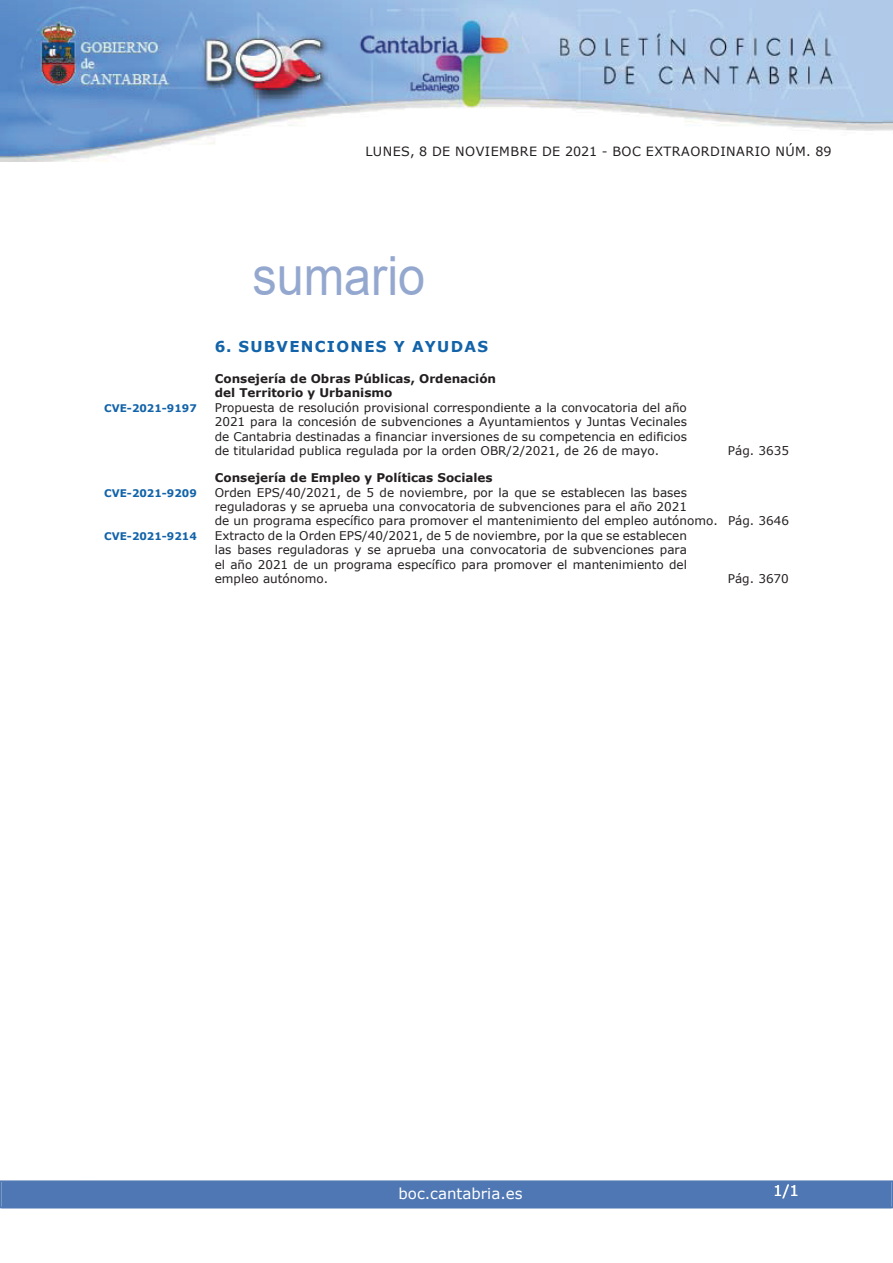
<style>
.page{position:relative;width:893px;height:1263px;background:#fff}
.page>*{position:absolute;margin:0;border:0;box-sizing:border-box;transform-origin:0 0}
.t1{font:54px "Arial";color:#94a8cf;scale:.9 1}
.t2{font:700 15px "Verdana";letter-spacing:.085em;color:#1263a9}
.t3{font:15px "Verdana";color:#fff}
.t4{font:12.75px "Verdana";letter-spacing:.035em;color:#231f20}
.t5{font:12px/14.4px "Verdana";color:#231f20;text-align:justify}
.t6{font:700 12px/14.4px "Verdana";color:#231f20}
.t7{font:700 10.5px "Verdana";color:#1263a9}
</style>
<div class="page">
<img style="left:0;top:0;width:893px;height:161px">
<div style="left:2px;top:1181px;width:889px;height:27px;background:#4f77b3"></div>
<div style="left:0;top:1180px;width:893px;height:28px;border:2px solid #4f77b3"></div>
<p class="t4" style="left:365px;top:143px;width:468px">LUNES, 8 DE NOVIEMBRE DE 2021 - BOC EXTRAORDINARIO NÚM. 89</p>
<h1 class="t1" style="left:252px;top:246px;width:194px">sumario</h1>
<p class="t2" style="left:215px;top:337px;width:275px">6. SUBVENCIONES Y AYUDAS</p>
<p class="t6" style="left:215px;top:371px;width:283px">Consejería de Obras Públicas, Ordenación del Territorio y Urbanismo</p>
<p class="t7" style="left:104px;top:401px;width:94px">CVE-2021-9197</p>
<p class="t5" style="left:215px;top:400px;width:474px">Propuesta de resolución provisional correspondiente a la convocatoria del año 2021 para la concesión de subvenciones a Ayuntamientos y Juntas Vecinales de Cantabria destinadas a financiar inversiones de su competencia en edificios de titularidad publica regulada por la orden OBR/2/2021, de 26 de mayo.</p>
<p class="t6" style="left:215px;top:470px;width:279px">Consejería de Empleo y Políticas Sociales</p>
<p class="t5" style="left:728px;top:443px;width:63px">Pág. 3635</p>
<p class="t7" style="left:104px;top:486px;width:94px">CVE-2021-9209</p>
<p class="t5" style="left:215px;top:485px;width:576px;text-align:left">Orden EPS/40/2021, de 5 de noviembre, por la que se establecen las bases<br>reguladoras y se aprueba una convocatoria de subvenciones para el año 2021<br>de un programa específico para promover el mantenimiento del empleo autónomo. Pág. 3646</p>
<p class="t7" style="left:104px;top:529px;width:94px">CVE-2021-9214</p>
<p class="t5" style="left:215px;top:528px;width:474px">Extracto de la Orden EPS/40/2021, de 5 de noviembre, por la que se establecen las bases reguladoras y se aprueba una convocatoria de subvenciones para el año 2021 de un programa específico para promover el mantenimiento del empleo autónomo.</p>
<p class="t5" style="left:728px;top:571px;width:63px">Pág. 3670</p>
<p class="t3" style="left:398px;top:1184px;width:126px">boc.cantabria.es</p>
<p class="t3" style="left:773px;top:1181px;width:27px">1/1</p>
</div>
